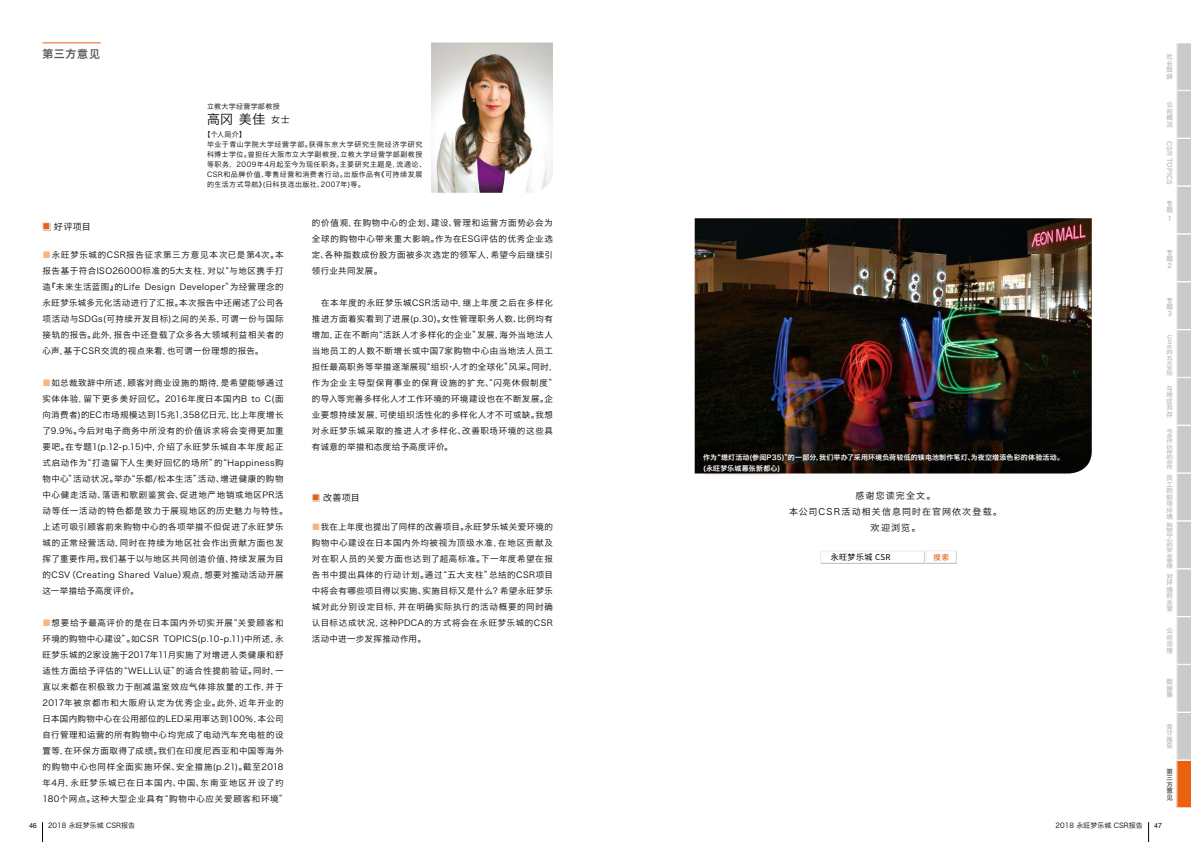
<style>
.page{position:relative;width:1191px;height:842px;background:#fff}
.page>*{position:absolute;margin:0;border:0;box-sizing:border-box;transform-origin:0 0}
.t1{font:13px "Hiragino Sans GB W3";color:#000}
.t2{font:11px "Hiragino Sans GB W6";letter-spacing:.06em;color:#595757}
.t3{font:9px/16px "Hiragino Sans GB W3";letter-spacing:.115em;color:#000;text-align:center}
.t4{font:8.5px/16px "Hiragino Sans GB W3";letter-spacing:.055em;color:#000;text-align:justify}
.t5{font:8px "Source Han Sans CN";letter-spacing:.05em;color:#000}
.t6{font:500 7.3px "Source Han Sans CN";color:#eb6112}
.t7{font:7px/10px "Hiragino Sans GB W3";letter-spacing:.065em;color:#000}
.t8{font:7px/11px "Hiragino Sans GB W6";letter-spacing:.02em;color:#fff}
.t9{font:7px "Hiragino Sans GB W3";color:#000}
.t10{font:7px "Hiragino Sans GB W3";letter-spacing:.04em;color:#000}
.t11{font:7px "Helvetica Neue";color:#000}
.t12{font:6.5px/6.5px "Hiragino Sans GB W6";letter-spacing:.02em;color:#bdbebe;text-align:justify}
.t13{font:6.5px/6.5px "Hiragino Sans GB W6";color:#595757;text-align:justify}
.t14{font:5.2px/5.2px "Hiragino Sans GB W6";color:#bdbebe;scale:1.25 1}
.s1{font-size:9.1px}
.s2{color:#f6b584}
</style>
<div class="page">
<hr style="left:43px;top:42px;width:58px;height:1px;background:#eb6112">
<img style="left:431px;top:43px;width:122px;height:150px">
<div style="left:312px;top:494px;width:8px;height:8px;background:#d4d1cf"></div>
<div style="left:312px;top:494px;width:7px;height:7px;background:#eb6112"></div>
<div style="left:926px;top:551px;width:30px;height:12px;border:1px solid #ebecec"></div>
<div style="left:820px;top:551px;width:104px;height:12px;border:1px solid #ebecec"></div>
<img style="left:694px;top:218px;width:397px;height:255px">
<svg style="left:699px;top:449px;width:366px;height:26px;background:#1c1713"></svg>
<svg style="left:1176px;top:43px;width:15px;height:765px;background:#cfc8c4"></svg>
<svg style="left:42px;top:822px;width:1px;height:20px"></svg>
<svg style="left:1148px;top:822px;width:1px;height:20px"></svg>
<div style="left:43px;top:223px;width:8px;height:8px;background:#cecece"></div>
<div style="left:43px;top:222px;width:7px;height:8px;background:#eb6112;border:1px solid #ebecec"></div>
<p class="t2" style="left:43px;top:47px;width:59px">第三方意见</p>
<p class="t10" style="left:207px;top:102px;width:74px">立教大学经营学部教授</p>
<h1 class="t1" style="left:207px;top:111px;width:84px">高冈 美佳 <span class="s1">女士</span></h1>
<p class="t7" style="left:207px;top:129px;width:220px;text-indent:-4px">【个人简介】<br>毕业于青山学院大学经营学部。获得东京大学研究生院经济学研究科博士学位。曾担任大阪市立大学副教授、立教大学经营学部副教授等职务，2009年4月起至今为现任职务。主要研究主题是，流通论、<br>CSR和品牌价值、零售经营和消费者行动。出版作品有《可持续发展的生活方式导航》(日科技连出版社、2007年)等。</p>
<p class="t3" style="left:54px;top:219px;width:38px">好评项目</p>
<p class="t4" style="left:43px;top:246px;width:242px"><span class="s2">■</span>永旺梦乐城的CSR报告征求第三方意见本次已是第4次。本报告基于符合ISO26000标准的5大支柱，对以“与地区携手打造『未来生活蓝图』的Life Design Developer”为经营理念的永旺梦乐城多元化活动进行了汇报。本次报告中还阐述了公司各项活动与SDGs(可持续开发目标)之间的关系，可谓一份与国际接轨的报告。此外，报告中还登载了众多各大领域利益相关者的心声，基于CSR交流的视点来看，也可谓一份理想的报告。</p>
<p class="t4" style="left:43px;top:374px;width:247px;text-align:left"><span class="s2">■</span>如总裁致辞中所述，顾客对商业设施的期待，是希望能够通过实体体验，留下更多美好回忆。2016年度日本国内B to C(面向消费者)的EC市场规模达到15兆1,358亿日元，比上年度增长了9.9%。今后对电子商务中所没有的价值诉求将会变得更加重要吧。在专题1(p.12-p.15)中，介绍了永旺梦乐城自本年度起正式启动作为“打造留下人生美好回忆的场所”的“Happiness购物中心”活动状况。举办“乐都/松本生活”活动、增进健康的购物中心健走活动、落语和歌剧鉴赏会、促进地产地销或地区PR活动等任一活动的特色都是致力于展现地区的历史魅力与特性。上述可吸引顾客前来购物中心的各项举措不但促进了永旺梦乐城的正常经营活动，同时在持续为地区社会作出贡献方面也发挥了重要作用。我们基于以与地区共同创造价值、持续发展为目的CSV（Creating Shared Value）观点，想要对推动活动开展这一举措给予高度评价。</p>
<p class="t4" style="left:43px;top:614px;width:247px;text-align:left"><span class="s2">■</span>想要给予最高评价的是在日本国内外切实开展“关爱顾客和环境的购物中心建设”。如CSR TOPICS(p.10-p.11)中所述，永旺梦乐城的2家设施于2017年11月实施了对增进人类健康和舒适性方面给予评估的“WELL认证”的适合性提前验证。同时，一直以来都在积极致力于削减温室效应气体排放量的工作，并于2017年被京都市和大阪府认定为优秀企业。此外，近年开业的日本国内购物中心在公用部位的LED采用率达到100%，本公司自行管理和运营的所有购物中心均完成了电动汽车充电桩的设置等，在环保方面取得了成绩。我们在印度尼西亚和中国等海外的购物中心也同样全面实施环保、安全措施(p.21)。截至2018年4月，永旺梦乐城已在日本国内、中国、东南亚地区开设了约180个网点。这种大型企业具有“购物中心应关爱顾客和环境”</p>
<p class="t4" style="left:312px;top:214px;width:242px">的价值观，在购物中心的企划、建设、管理和运营方面势必会为全球的购物中心带来重大影响。作为在ESG评估的优秀企业选定、各种指数成份股方面被多次选定的领军人，希望今后继续引领行业共同发展。</p>
<p class="t4" style="left:312px;top:294px;width:247px;text-align:left">　在本年度的永旺梦乐城CSR活动中，继上年度之后在多样化推进方面着实看到了进展(p.30)。女性管理职务人数、比例均有增加，正在不断向“活跃人才多样化的企业”发展，海外当地法人当地员工的人数不断增长或中国7家购物中心由当地法人员工担任最高职务等举措逐渐展现“组织·人才的全球化”风采。同时，作为企业主导型保育事业的保育设施的扩充、“闪亮休假制度”的导入等完善多样化人才工作环境的环境建设也在不断发展。企业要想持续发展，可使组织活性化的多样化人才不可或缺。我想对永旺梦乐城采取的推进人才多样化、改善职场环境的这些具有诚意的举措和态度给予高度评价。</p>
<p class="t3" style="left:323px;top:490px;width:38px">改善项目</p>
<p class="t4" style="left:312px;top:518px;width:242px"><span class="s2">■</span>我在上年度也提出了同样的改善项目。永旺梦乐城关爱环境的购物中心建设在日本国内外均被视为顶级水准，在地区贡献及对在职人员的关爱方面也达到了超高标准。下一年度希望在报告书中提出具体的行动计划。通过“五大支柱”总结的CSR项目中将会有哪些项目得以实施、实施目标又是什么？希望永旺梦乐城对此分别设定目标，并在明确实际执行的活动概要的同时确认目标达成状况，这种PDCA的方式将会在永旺梦乐城的CSR活动中进一步发挥推动作用。</p>
<p class="t8" style="left:703px;top:451px;width:362px">作为“熄灯活动(参阅P35)”的一部分，我们举办了采用环境负荷较低的镁电池制作笔灯、为夜空增添色彩的体验活动。(永旺梦乐城幕张新都心)</p>
<p class="t3" style="left:789px;top:487px;width:214px">感谢您读完全文。<br>本公司CSR活动相关信息同时在官网依次登载。欢迎浏览。</p>
<p class="t5" style="left:830px;top:553px;width:61px">永旺梦乐城 CSR</p>
<p class="t6" style="left:933px;top:553px;width:17px">搜索</p>
<p class="t12" style="left:1166px;top:53px;width:8px">社长致辞</p>
<p class="t12" style="left:1166px;top:101px;width:8px">公司概况</p>
<p class="t12" style="left:1173px;top:140px;width:46px;rotate:90deg">CSR TOPICS</p>
<p class="t12" style="left:1166px;top:200px;width:8px">专题</p>
<p class="t12" style="left:1167px;top:215px;width:6px">1</p>
<p class="t12" style="left:1166px;top:249px;width:8px">专题2</p>
<p class="t12" style="left:1166px;top:297px;width:8px">专题3</p>
<p class="t14" style="left:1166px;top:334px;width:7px">C<br>S<br>R的五大支柱</p>
<p class="t12" style="left:1166px;top:385px;width:8px">与地区共存</p>
<p class="t14" style="left:1166px;top:428px;width:7px">与合作伙伴的合作</p>
<p class="t12" style="left:1166px;top:474px;width:8px">员工的职场环境</p>
<p class="t14" style="left:1166px;top:522px;width:7px;text-align:justify">购物中心的安全管理</p>
<p class="t12" style="left:1166px;top:573px;width:8px">对环境的关爱</p>
<p class="t12" style="left:1166px;top:627px;width:8px">公司治理</p>
<p class="t12" style="left:1166px;top:678px;width:8px">数据集</p>
<p class="t12" style="left:1166px;top:723px;width:8px">会计报告</p>
<p class="t13" style="left:1166px;top:768px;width:8px">第三方意见</p>
<p class="t11" style="left:29px;top:821px;width:9px">46</p>
<p class="t9" style="left:48px;top:821px;width:89px">2018 永旺梦乐城 CSR报告</p>
<p class="t9" style="left:1055px;top:821px;width:89px">2018 永旺梦乐城 CSR报告</p>
<p class="t11" style="left:1154px;top:821px;width:9px">47</p>
</div>
